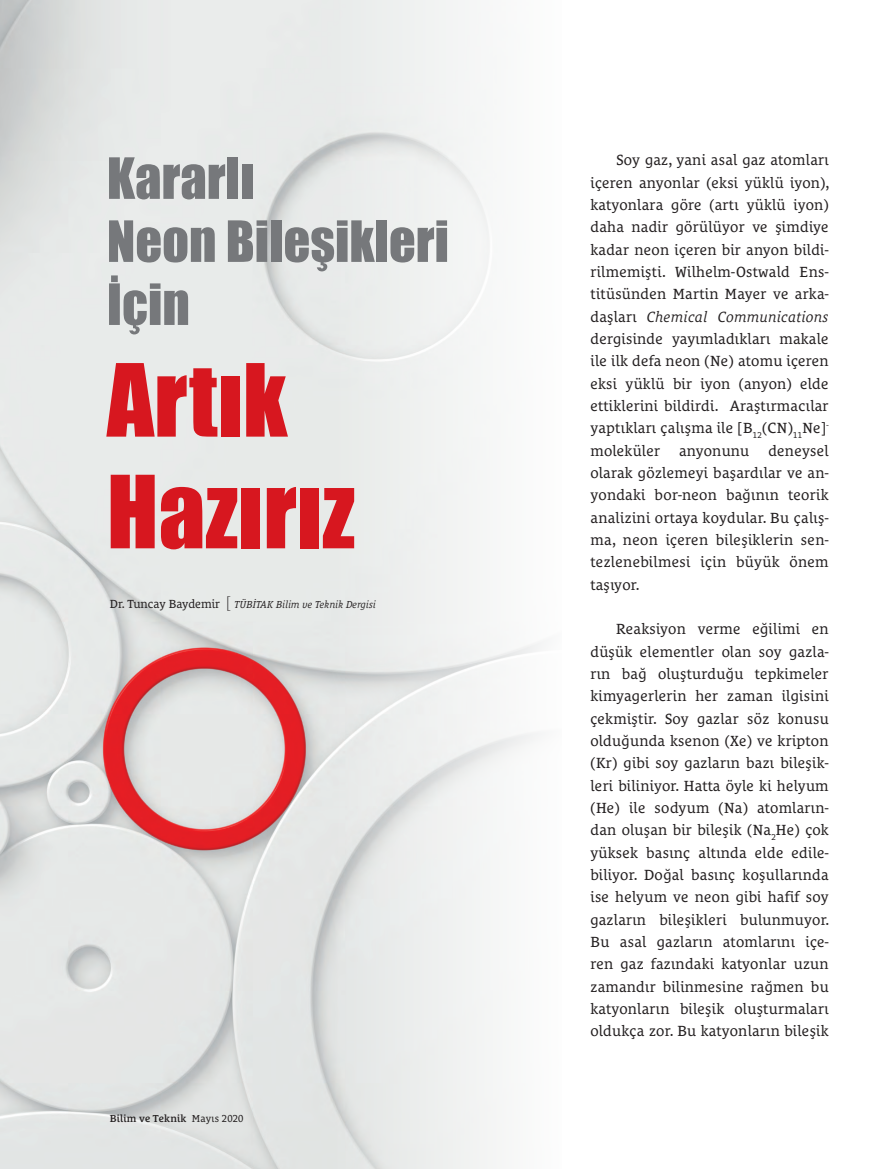
<style>
.page{position:relative;width:893px;height:1169px;background:#fff}
.page>*{position:absolute;margin:0;border:0;box-sizing:border-box;transform-origin:0 0}
.t1{font:93px/111.6px "Impact";color:#d7171f}
.t2{font:52.5px/63px "Impact";color:#76787b}
.t3{font:15px/22.4px "Le Monde Courrier Pro";letter-spacing:.02em;color:#231f20;text-align:justify}
.t4{font:italic 10.35px "Le Monde Courrier Pro";color:#231f20}
.t5{font:600 10.35px "Le Monde Courrier Pro";letter-spacing:.01em;color:#231f20}
.s1{font-style:normal;font-size:12px}
.s2{font-family:"Le Monde Sans Pro";font-weight:300;font-style:normal;font-stretch:expanded;font-size:16.2px}
.s3{font-weight:400}
.s4{font-style:italic}
</style>
<div class="page">
<img style="left:0;top:0;width:543px;height:1168px">
<h2 class="t2" style="left:107px;top:145px;width:343px">Kararlı<br>Neon Bileşikleri<br>İçin</h2>
<h1 class="t1" style="left:107px;top:342px;width:250px">Artık<br>Hazırız</h1>
<p class="t4" style="left:110px;top:596px;width:268px"><span class="s1">Dr. Tuncay Baydemir</span> <span class="s2">[</span> TÜBİTAK Bilim ve Teknik Dergisi</p>
<p class="t5" style="left:110px;top:1110px;width:135px">Bilim ve Teknik <span class="s3">Mayıs 2020</span></p>
<p class="t3" style="left:590px;top:147px;width:240px;text-indent:26px">Soy gaz, yani asal gaz atomları içeren anyonlar (eksi yüklü iyon), katyonlara göre (artı yüklü iyon) daha nadir görülüyor ve şimdiye kadar neon içeren bir anyon bildi&shy;rilmemişti. Wilhelm-Ostwald Ens&shy;titüsünden Martin Mayer ve arka&shy;daşları <span class="s4">Chemical Communications </span>dergisinde yayımladıkları makale ile ilk defa neon (Ne) atomu içeren eksi yüklü bir iyon (anyon) elde ettiklerini bildirdi. Araştırmacılar yaptıkları çalışma ile [B<sub>12</sub>(CN)<sub>11</sub>Ne]<sup>- </sup>moleküler</p>
<p class="t3" style="left:590px;top:437px;width:240px;text-indent:178px">deneysel olarak gözlemeyi başardılar ve an&shy;yondaki bor-neon bağının teorik analizini ortaya koydular. Bu çalış&shy;ma, neon içeren bileşiklerin sen&shy;tezlenebilmesi için büyük önem taşıyor.</p>
<p class="t3" style="left:590px;top:616px;width:240px;text-indent:26px">Reaksiyon verme eğilimi en düşük elementler olan soy gazla&shy;rın bağ oluşturduğu tepkimeler kimyagerlerin her zaman ilgisini çekmiştir. Soy gazlar söz konusu olduğunda ksenon (Xe) ve kripton (Kr) gibi soy gazların bazı bileşik&shy;leri biliniyor. Hatta öyle ki helyum (He) ile sodyum (Na) atomların&shy;dan oluşan bir bileşik (Na<sub>2</sub>He) çok yüksek basınç altında elde edile&shy;biliyor. Doğal basınç koşullarında ise helyum ve neon gibi hafif soy gazların bileşikleri bulunmuyor.<br>Bu asal gazların atomlarını içe&shy;ren gaz fazındaki katyonlar uzun zamandır bilinmesine rağmen bu katyonların bileşik oluşturmaları oldukça zor. Bu katyonların bileşik</p>
<p class="t3" style="left:679px;top:437px;width:72px">anyonunu</p>
</div>
